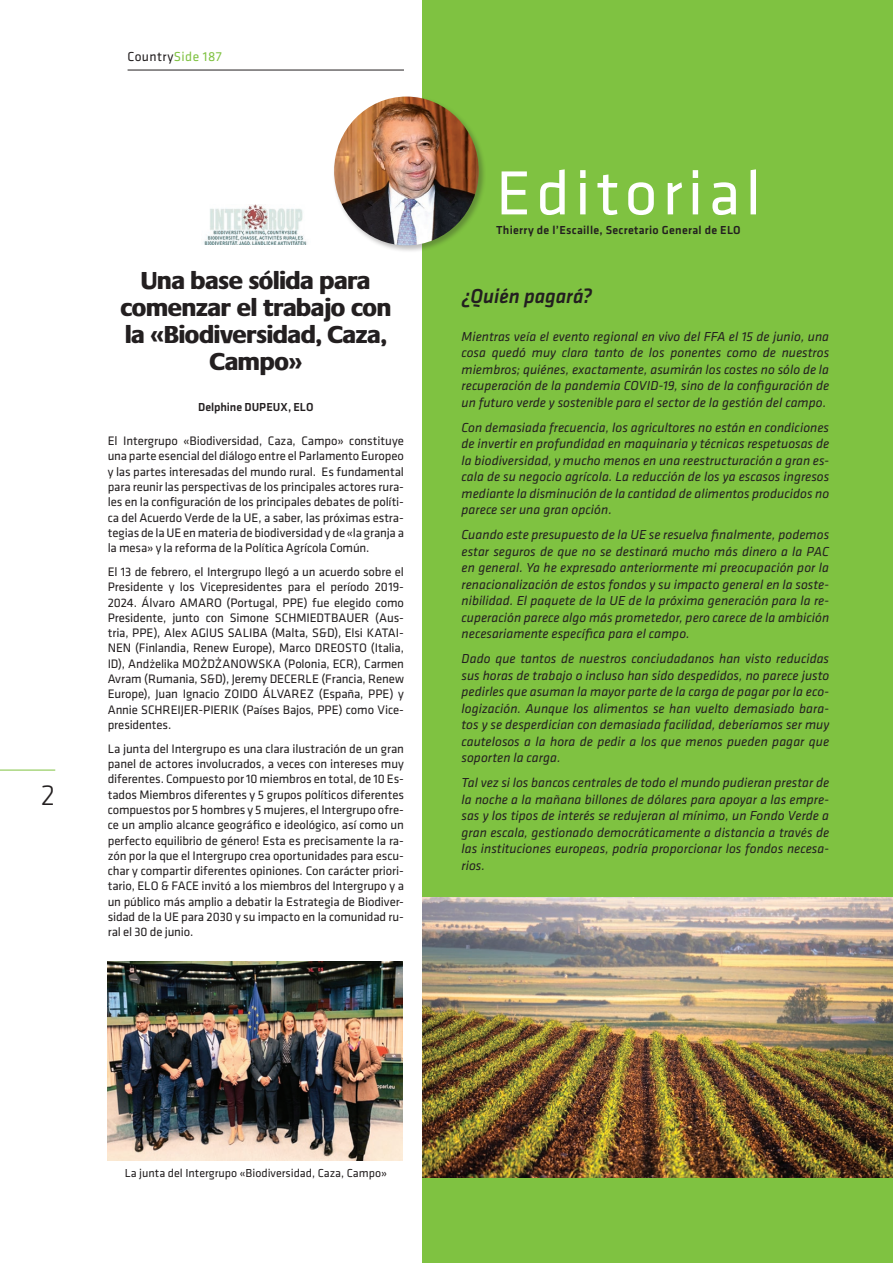
<style>
.page{position:relative;width:893px;height:1263px;background:#fff}
.page>*{position:absolute;margin:0;border:0;box-sizing:border-box;transform-origin:0 0}
.t1{font:64.5px "Klavika";letter-spacing:.08em;color:#fff}
.t2{font:300 30px "Klavika";color:#231f20}
.Default{font:800 25.5px/27px "Praxis";letter-spacing:-.01em;color:#231f20;text-align:center}
.t3{font:italic 500 21px "Klavika";color:#231f20}
.t4{font:italic 13.5px/16.5px "Klavika";letter-spacing:.005em;color:#231f20;text-align:justify}
.t5{font:13.5px "Klavika";letter-spacing:.03em;color:#231f20}
.t6{font:12.75px/15.3px "Klavika";letter-spacing:-.01em;color:#231f20;text-align:justify}
.t7{font:12px "Klavika";color:#231f20}
.t8{font:500 12px "Klavika";letter-spacing:.025em;color:#231f20}
.t9{font:500 12px "Klavika";color:#231f20}
.s1{color:#7fc241}
</style>
<div class="page">
<hr style="left:0;top:770px;width:55px;height:1px;background:#7fc241">
<hr style="left:128px;top:70px;width:276px;height:1px;background:#231f20">
<div style="left:422px;top:0;width:471px;height:1263px;background:#7fc241"></div>
<div style="left:332px;top:95px;width:154px;height:158px;background:#231f20;opacity:.3"></div>
<img style="left:334px;top:97px;width:145px;height:148px">
<img style="left:422px;top:897px;width:471px;height:280px">
<img style="left:108px;top:961px;width:294px;height:200px">
<img style="left:204px;top:204px;width:103px;height:40px">
<p class="t5" style="left:128px;top:49px;width:96px">Country<span class="s1">Side 187</span></p>
<p class="t2" style="left:41px;top:779px;width:16px">2</p>
<p class="Default" style="left:120px;top:268px;width:272px">Una base sólida para comenzar el trabajo con la «Biodiversidad, Caza,<br>Campo»</p>
<p class="t9" style="left:198px;top:400px;width:117px">Delphine DUPEUX, ELO</p>
<p class="t6" style="left:108px;top:433px;width:298px">El Intergrupo «Biodiversidad, Caza, Campo» constituye una parte esencial del diálogo entre el Parlamento Europeo y las partes interesadas del mundo rural. Es fundamental para reunir las perspectivas de los principales actores rura&shy;les en la configuración de los principales debates de políti&shy;ca del Acuerdo Verde de la UE, a saber, las próximas estra&shy;tegias de la UE en materia de biodiversidad y de «la granja a la mesa» y la reforma de la Política Agrícola Común.</p>
<p class="t6" style="left:108px;top:564px;width:298px">El 13 de febrero, el Intergrupo llegó a un acuerdo sobre el Presidente y los Vicepresidentes para el período 2019- 2024. Álvaro AMARO (Portugal, PPE) fue elegido como Presidente, junto con Simone SCHMIEDTBAUER (Aus&shy;tria, PPE), Alex AGIUS SALIBA (Malta, S&amp;D), Elsi KATAI-NEN (Finlandia, Renew Europe), Marco DREOSTO (Italia, ID), Andżelika MOŻDŻANOWSKA (Polonia, ECR), Carmen Avram (Rumania, S&amp;D), Jeremy DECERLE (Francia, Renew Europe), Juan Ignacio ZOIDO ÁLVAREZ (España, PPE) y Annie SCHREIJER-PIERIK (Países Bajos, PPE) como Vice&shy;presidentes.</p>
<p class="t6" style="left:108px;top:741px;width:298px">La junta del Intergrupo es una clara ilustración de un gran panel de actores involucrados, a veces con intereses muy diferentes. Compuesto por 10 miembros en total, de 10 Es&shy;tados Miembros diferentes y 5 grupos políticos diferentes compuestos por 5 hombres y 5 mujeres, el Intergrupo ofre&shy;ce un amplio alcance geográfico e ideológico, así como un perfecto equilibrio de género! Esta es precisamente la ra&shy;zón por la que el Intergrupo crea oportunidades para escu&shy;char y compartir diferentes opiniones. Con carácter priori&shy;tario, ELO &amp; FACE invitó a los miembros del Intergrupo y a un público más amplio a debatir la Estrategia de Biodiver&shy;sidad de la UE para 2030 y su impacto en la comunidad ru&shy;ral el 30 de junio.</p>
<p class="t1" style="left:496px;top:158px;width:267px">Editorial</p>
<p class="t8" style="left:496px;top:223px;width:246px">Thierry de l’Escaille, Secretario General de ELO</p>
<p class="t3" style="left:462px;top:284px;width:132px">¿Quién pagará?</p>
<p class="t4" style="left:462px;top:328px;width:369px">Mientras veía el evento regional en vivo del FFA el 15 de junio, una cosa quedó muy clara tanto de los ponentes como de nuestros miembros; quiénes, exactamente, asumirán los costes no sólo de la recuperación de la pandemia COVID-19, sino de la configuración de un futuro verde y sostenible para el sector de la gestión del campo.</p>
<p class="t4" style="left:462px;top:419px;width:369px">Con demasiada frecuencia, los agricultores no están en condiciones de invertir en profundidad en maquinaria y técnicas respetuosas de la biodiversidad, y mucho menos en una reestructuración a gran es&shy;cala de su negocio agrícola. La reducción de los ya escasos ingresos mediante la disminución de la cantidad de alimentos producidos no parece ser una gran opción.</p>
<p class="t4" style="left:462px;top:527px;width:369px">Cuando este presupuesto de la UE se resuelva finalmente, podemos estar seguros de que no se destinará mucho más dinero a la PAC en general. Ya he expresado anteriormente mi preocupación por la renacionalización de estos fondos y su impacto general en la soste&shy;nibilidad. El paquete de la UE de la próxima generación para la re&shy;cuperación parece algo más prometedor, pero carece de la ambición necesariamente específica para el campo.</p>
<p class="t4" style="left:462px;top:651px;width:369px">Dado que tantos de nuestros conciudadanos han visto reducidas sus horas de trabajo o incluso han sido despedidos, no parece justo pedirles que asuman la mayor parte de la carga de pagar por la eco&shy;logización. Aunque los alimentos se han vuelto demasiado bara&shy;tos y se desperdician con demasiada facilidad, deberíamos ser muy cautelosos a la hora de pedir a los que menos pueden pagar que soporten la carga.</p>
<p class="t4" style="left:462px;top:775px;width:369px">Tal vez si los bancos centrales de todo el mundo pudieran prestar de la noche a la mañana billones de dólares para apoyar a las empre&shy;sas y los tipos de interés se redujeran al mínimo, un Fondo Verde a gran escala, gestionado democráticamente a distancia a través de las instituciones europeas, podría proporcionar los fondos necesa&shy;rios.</p>
<p class="t7" style="left:125px;top:1167px;width:264px">La junta del Intergrupo «Biodiversidad, Caza, Campo»</p>
</div>
